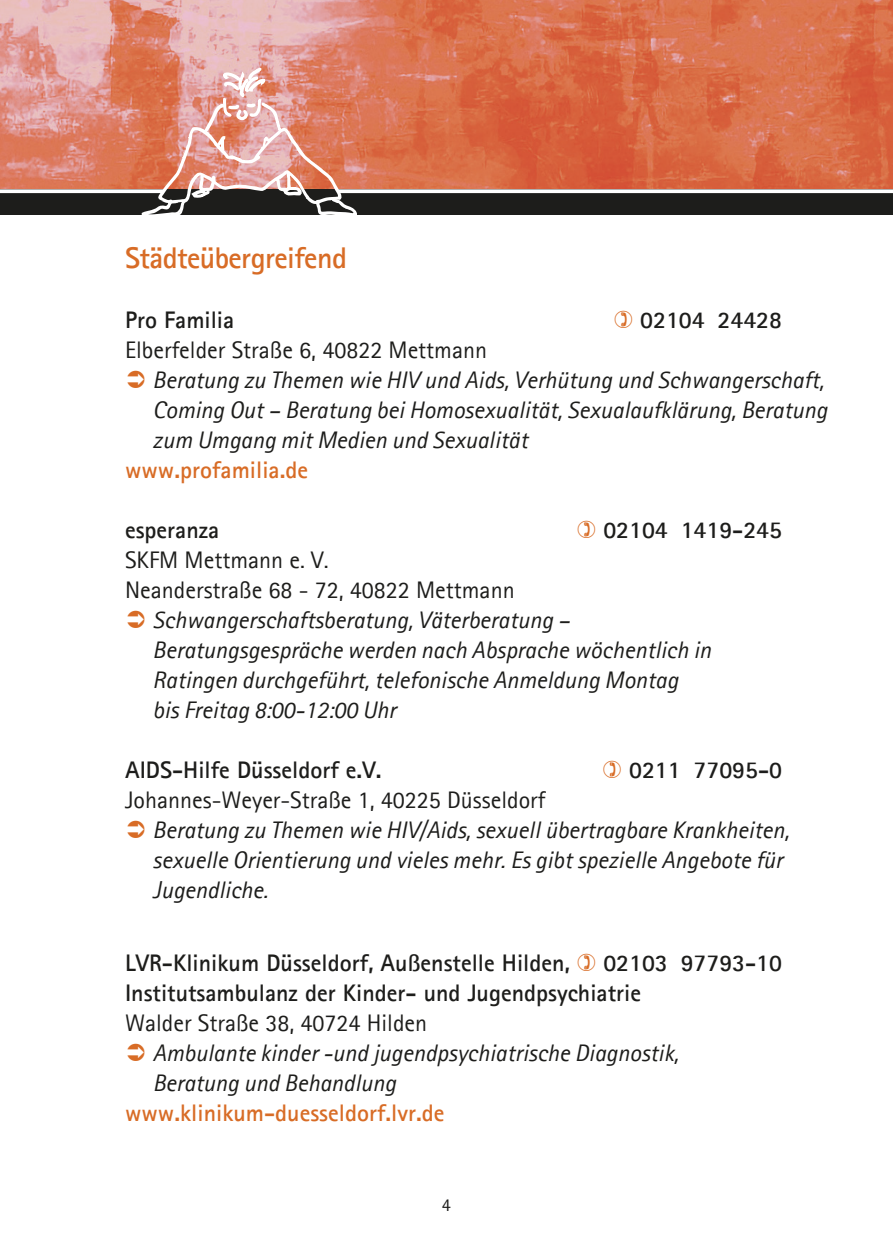
<style>
.page{position:relative;width:893px;height:1259px;background:#fff}
.page>*{position:absolute;margin:0;border:0;box-sizing:border-box;transform-origin:0 0}
.t1{font:700 30px "Agfa Rotis Sans Serif";letter-spacing:-.02em;color:#d86c26}
.t2{font:italic 24px/30px "Agfa Rotis Sans Serif";color:#1d1d1b}
.t3{font:700 24px "Agfa Rotis Sans Serif";color:#1d1d1b}
.t4{font:24px "Agfa Rotis Sans Serif";color:#1d1d1b}
.t5{font:700 24px "Agfa Rotis Sans Serif";color:#d86c26}
.t6{font:18px "Agfa Rotis Sans Serif";color:#1d1d1b}
.s1{font-style:normal}
</style>
<div class="page">
<img style="left:0;top:0;width:893px;height:189px">
<div style="left:0;top:189px;width:893px;height:26px;background:#1d1d1b"></div>
<svg style="left:0;top:189px;width:893px;height:4px;background:#ebebeb"></svg>
<svg style="left:142px;top:68px;width:215px;height:147px"></svg>
<h2 class="t1" style="left:125px;top:239px;width:223px">Städteübergreifend</h2>
<p class="t3" style="left:125px;top:304px;width:111px">Pro Familia</p>
<p class="t3" style="left:640px;top:304px;width:143px">02104 24428</p>
<p class="t4" style="left:125px;top:335px;width:364px">Elberfelder Straße 6, 40822 Mettmann</p>
<p class="t2" style="left:153px;top:365px;width:673px">Beratung zu Themen wie HIV und Aids, Verhütung und Schwangerschaft,</p>
<p class="t2" style="left:153px;top:395px;width:676px">Coming Out – Beratung bei Homosexualität, Sexual auf klärung, Beratung</p>
<p class="t2" style="left:153px;top:425px;width:377px">zum Umgang mit Medien und Sexualität</p>
<p class="t5" style="left:125px;top:454px;width:185px">www.profamilia.de</p>
<p class="t3" style="left:125px;top:514px;width:96px">esperanza</p>
<p class="t3" style="left:603px;top:514px;width:180px">02104 1419-245</p>
<p class="t4" style="left:125px;top:545px;width:205px">SKFM Mettmann e. V.</p>
<p class="t4" style="left:125px;top:575px;width:391px">Neanderstraße 68 - 72, 40822 Mettmann</p>
<p class="t2" style="left:153px;top:605px;width:419px">Schwangerschaftsberatung, Väterberatung –</p>
<p class="t2" style="left:153px;top:635px;width:560px">Beratungsgespräche werden nach Absprache wöchentlich in</p>
<p class="t2" style="left:153px;top:665px;width:527px">Ratingen durchgeführt, telefonische Anmeldung Montag</p>
<p class="t2" style="left:153px;top:695px;width:245px">bis Freitag 8:00-12:00 Uhr</p>
<p class="t3" style="left:125px;top:754px;width:258px">AIDS-Hilfe Düsseldorf e.V.</p>
<p class="t3" style="left:629px;top:754px;width:154px">0211 77095-0</p>
<p class="t2" style="left:153px;top:785px;width:638px;text-indent:-28px"><span class="s1">Johannes-Weyer-Straße 1, 40225 Düsseldorf<br></span>Beratung zu Themen wie HIV/Aids, sexuell übertragbare Krankheiten, sexuelle Orientierung und vieles mehr. Es gibt spezielle Angebote für Jugendliche.</p>
<p class="t3" style="left:125px;top:948px;width:446px">LVR-Klinikum Düsseldorf, Außenstelle Hilden,</p>
<p class="t3" style="left:603px;top:948px;width:180px">02103 97793-10</p>
<p class="t3" style="left:125px;top:978px;width:517px">Institutsambulanz der Kinder- und Jugendpsychiatrie</p>
<p class="t4" style="left:125px;top:1008px;width:304px">Walder Straße 38, 40724 Hilden</p>
<p class="t2" style="left:153px;top:1038px;width:528px">Ambulante kinder -und jugendpsychiatrische Diagnostik,</p>
<p class="t2" style="left:153px;top:1068px;width:245px">Beratung und Behandlung</p>
<p class="t5" style="left:125px;top:1098px;width:321px">www.klinikum-duesseldorf.lvr.de</p>
<p class="t6" style="left:442px;top:1194px;width:10px">4</p>
</div>
